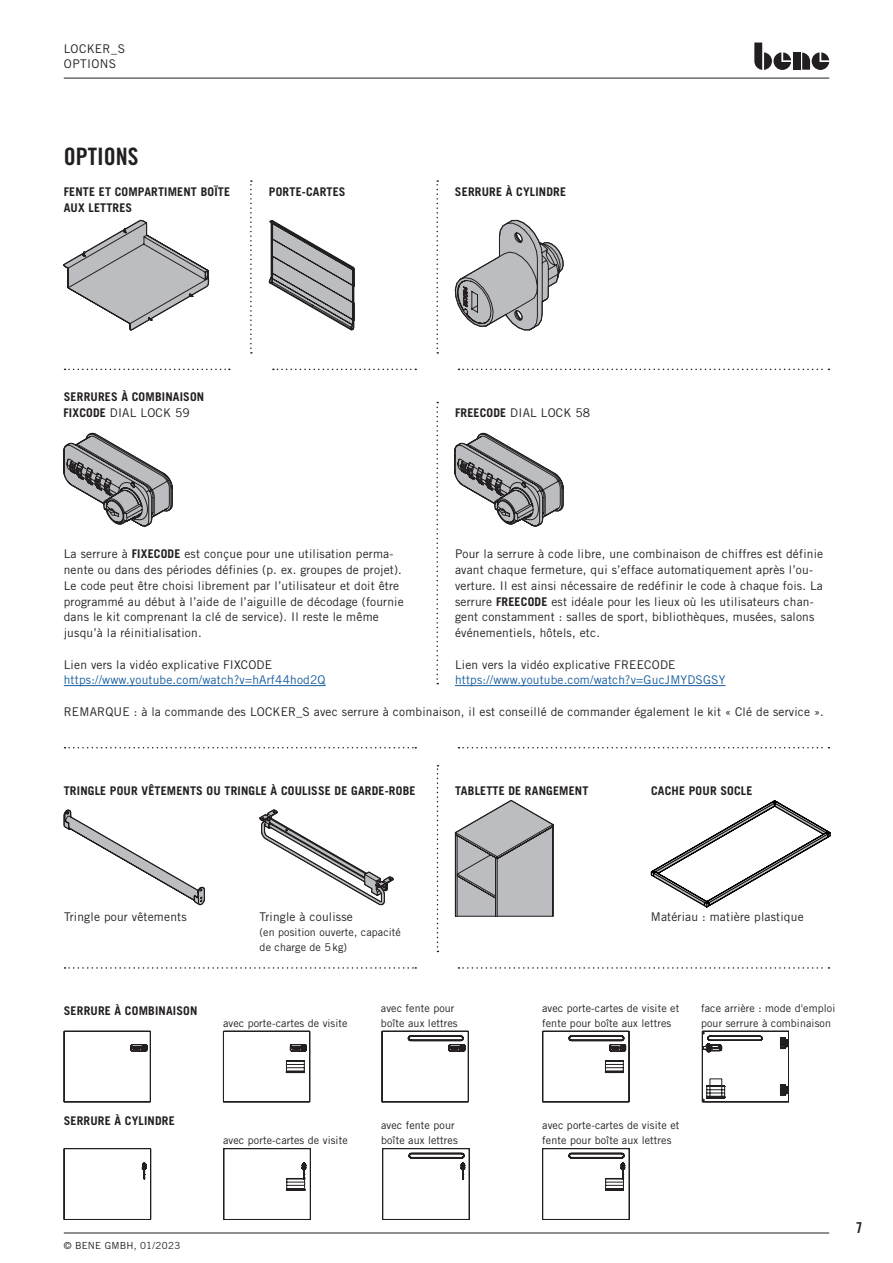
<style>
.page{position:relative;width:893px;height:1263px;background:#fff}
.page>*{position:absolute;margin:0;border:0;box-sizing:border-box;transform-origin:0 0}
.t1{font:24px "Trade Gothic LT Std Bd Cn 20";color:#231f20}
.t2{font:15px "Trade Gothic LT Std Bd Cn 20";color:#231f20}
.t3{font:12px/15.8px "Trade Gothic LT Std";letter-spacing:.015em;color:#231f20}
.t4{font:700 12px/15.8px "Trade Gothic LT Std";letter-spacing:.015em;color:#231f20}
.t5{font:12px "Trade Gothic LT Std";letter-spacing:.015em;color:#175d9e}
.t6{font:10.8px/15px "Trade Gothic LT Std";letter-spacing:.01em;color:#231f20}
.t7{font:9.75px "Trade Gothic LT Std";letter-spacing:.025em;color:#231f20}
.s1{font-weight:700}
</style>
<div class="page">
<svg style="left:754px;top:43px;width:37px;height:27px"></svg>
<div style="left:793px;top:53px;width:7px;height:17px;background:#231f20"></div>
<svg style="left:802px;top:52px;width:27px;height:18px"></svg>
<svg style="left:64px;top:219px;width:145px;height:112px"></svg>
<svg style="left:455px;top:220px;width:109px;height:111px"></svg>
<svg style="left:63px;top:432px;width:110px;height:95px"></svg>
<svg style="left:454px;top:432px;width:110px;height:95px"></svg>
<svg style="left:269px;top:220px;width:86px;height:110px"></svg>
<svg style="left:64px;top:809px;width:141px;height:97px"></svg>
<svg style="left:259px;top:809px;width:135px;height:96px"></svg>
<svg style="left:455px;top:800px;width:98px;height:117px;background:#b5b5b7"></svg>
<svg style="left:651px;top:800px;width:180px;height:108px"></svg>
<svg style="left:64px;top:1031px;width:725px;height:189px"></svg>
<hr style="left:64px;top:78px;width:765px;height:1px;background:#231f20">
<hr style="left:64px;top:1232px;width:765px;height:1px;background:#231f20">
<svg style="left:436px;top:180px;width:2px;height:174px"></svg>
<svg style="left:65px;top:369px;width:165px;height:1px"></svg>
<svg style="left:273px;top:369px;width:143px;height:1px"></svg>
<svg style="left:458px;top:369px;width:371px;height:1px"></svg>
<svg style="left:250px;top:180px;width:2px;height:174px"></svg>
<svg style="left:436px;top:402px;width:2px;height:282px"></svg>
<svg style="left:65px;top:747px;width:351px;height:1px"></svg>
<svg style="left:65px;top:967px;width:351px;height:2px"></svg>
<svg style="left:458px;top:747px;width:371px;height:1px"></svg>
<svg style="left:458px;top:967px;width:371px;height:2px"></svg>
<svg style="left:437px;top:765px;width:1px;height:187px"></svg>
<hr style="left:64px;top:685px;width:262px;height:1px;background:#175d9e">
<hr style="left:455px;top:685px;width:270px;height:1px;background:#175d9e">
<p class="t3" style="left:64px;top:41px;width:63px;line-height:14.4px">LOCKER_S<br>OPTIONS</p>
<h1 class="t1" style="left:64px;top:141px;width:76px">OPTIONS</h1>
<p class="t4" style="left:64px;top:184px;width:168px">FENTE ET COMPARTIMENT BOÏTE<br>AUX LETTRES</p>
<p class="t4" style="left:269px;top:184px;width:78px">PORTE-CARTES</p>
<p class="t4" style="left:455px;top:184px;width:113px">SERRURE À CYLINDRE</p>
<p class="t4" style="left:64px;top:388px;width:142px">SERRURES À COMBINAISON</p>
<p class="t3" style="left:63px;top:404px;width:128px"><span class="s1">FIXCODE</span> DIAL LOCK 59</p>
<p class="t3" style="left:455px;top:404px;width:137px"><span class="s1">FREECODE</span> DIAL LOCK 58</p>
<p class="t3" style="left:64px;top:546px;width:341px">La serrure à <span class="s1">FIXECODE</span> est conçue pour une utilisation perma&shy;nente ou dans des périodes définies (p. ex. groupes de projet).<br>Le code peut être choisi librement par l’utilisateur et doit être programmé au début à l’aide de l’aiguille de décodage (fournie dans le kit comprenant la clé de service). Il reste le même jusqu’à la réinitialisation.</p>
<p class="t3" style="left:64px;top:656px;width:210px">Lien vers la vidéo explicative FIXCODE</p>
<p class="t5" style="left:64px;top:673px;width:263px">https://www.youtube.com/watch?v=hArf44hod2Q</p>
<p class="t3" style="left:455px;top:546px;width:370px">Pour la serrure à code libre, une combinaison de chiffres est définie avant chaque fermeture, qui s’efface automatiquement après l’ou&shy;verture. Il est ainsi nécessaire de redéfinir le code à chaque fois. La serrure <span class="s1">FREECODE</span> est idéale pour les lieux où les utilisateurs chan&shy;gent constamment : salles de sport, bibliothèques, musées, salons événementiels, hôtels, etc.</p>
<p class="t3" style="left:455px;top:656px;width:222px">Lien vers la vidéo explicative FREECODE</p>
<p class="t5" style="left:455px;top:673px;width:272px">https://www.youtube.com/watch?v=GucJMYDSGSY</p>
<p class="t3" style="left:64px;top:704px;width:762px">REMARQUE : à la commande des LOCKER_S avec serrure à combinaison, il est conseillé de commander également le kit « Clé de service ».</p>
<p class="t4" style="left:64px;top:782px;width:353px">TRINGLE POUR VÊTEMENTS OU TRINGLE À COULISSE DE GARDE-ROBE</p>
<p class="t4" style="left:455px;top:782px;width:135px">TABLETTE DE RANGEMENT</p>
<p class="t4" style="left:651px;top:782px;width:103px">CACHE POUR SOCLE</p>
<p class="t3" style="left:64px;top:908px;width:124px">Tringle pour vêtements</p>
<p class="t3" style="left:260px;top:908px;width:95px">Tringle à coulisse</p>
<p class="t6" style="left:260px;top:924px;width:143px">(en position ouverte, capacité de charge de 5kg)</p>
<p class="t3" style="left:651px;top:908px;width:154px">Matériau : matière plastique</p>
<p class="t4" style="left:64px;top:1003px;width:135px">SERRURE À COMBINAISON</p>
<p class="t6" style="left:381px;top:1000px;width:78px">avec fente pour boîte aux lettres</p>
<p class="t6" style="left:542px;top:1000px;width:139px">avec porte-cartes de visite et fente pour boîte aux lettres</p>
<p class="t6" style="left:701px;top:1000px;width:136px">face arrière : mode d'emploi</p>
<p class="t6" style="left:223px;top:1015px;width:126px">avec porte-cartes de visite</p>
<p class="t6" style="left:701px;top:1015px;width:131px">pour serrure à combinaison</p>
<p class="t4" style="left:64px;top:1113px;width:113px">SERRURE À CYLINDRE</p>
<p class="t7" style="left:64px;top:1239px;width:118px">© Bene GmbH, 01/2023</p>
<p class="t6" style="left:223px;top:1132px;width:126px">avec porte-cartes de visite</p>
<p class="t6" style="left:381px;top:1117px;width:78px">avec fente pour boîte aux lettres</p>
<p class="t6" style="left:542px;top:1117px;width:139px">avec porte-cartes de visite et fente pour boîte aux lettres</p>
<p class="t2" style="left:856px;top:1218px;width:8px">7</p>
</div>
